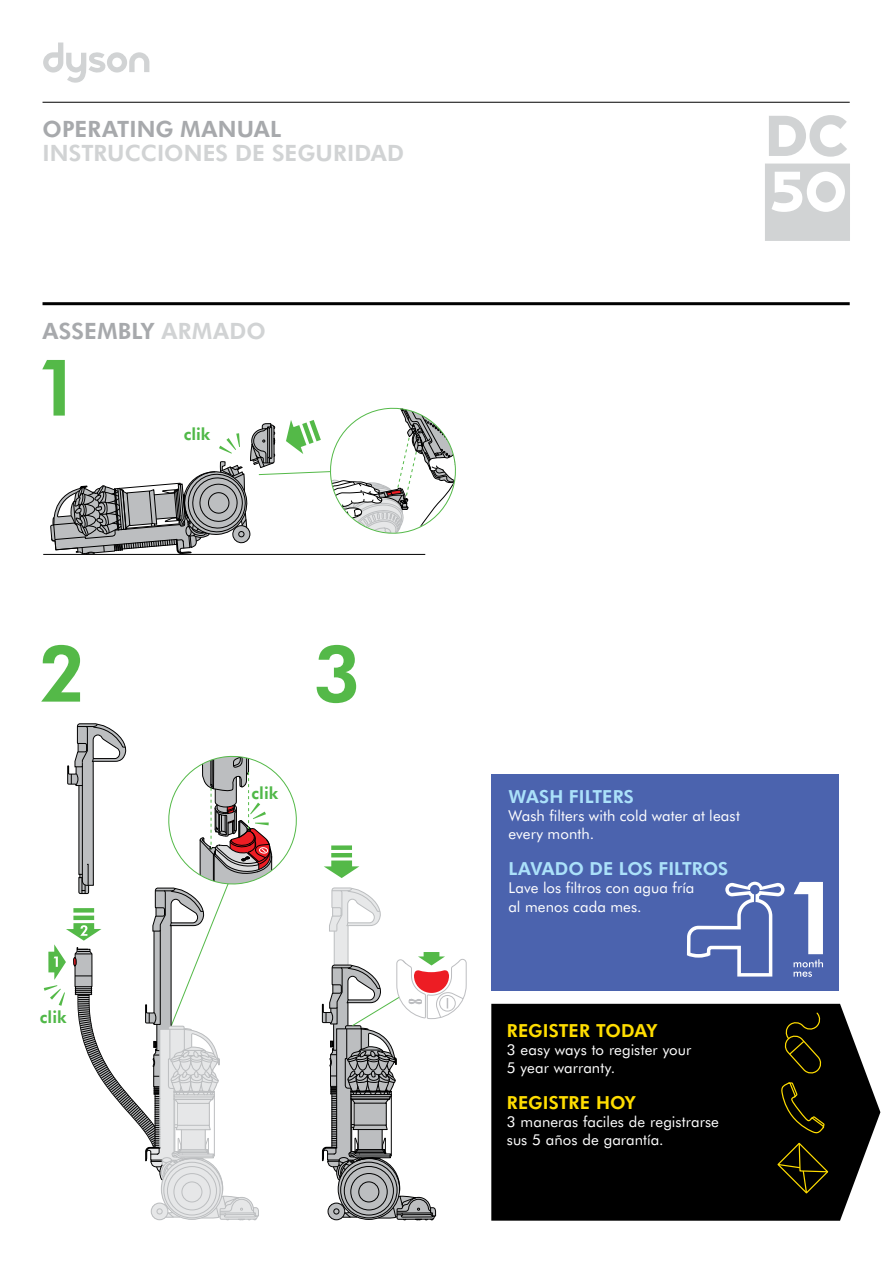
<style>
.page{position:relative;width:893px;height:1263px;background:#fff}
.page>*{position:absolute;margin:0;border:0;box-sizing:border-box;transform-origin:0 0}
.t1{font:800 22.5px "Futura BT";letter-spacing:.01em;color:#a7a9ac}
.t2{font:800 22.5px "Futura BT";letter-spacing:.005em;color:#d1d3d4}
.t3{font:800 18px "Futura BT";letter-spacing:.005em;color:#abe1fa}
.t4{font:800 18px "Futura BT";letter-spacing:.005em;color:#fd0}
.t5{font:800 16.8px "Futura BT";color:#50b848}
.t6{font:15px/18px "Futura BT";letter-spacing:.005em;color:#fff}
.s1{color:#d1d3d4}
</style>
<div class="page">
<svg style="left:769px;top:115px;width:78px;height:42px"></svg>
<svg style="left:765px;top:164px;width:85px;height:77px"></svg>
<svg style="left:43px;top:43px;width:106px;height:40px"></svg>
<hr style="left:43px;top:302px;width:807px;height:3px;background:#000">
<hr style="left:43px;top:102px;width:807px;height:1px;background:#000">
<svg style="left:324px;top:860px;width:35px;height:18px"></svg>
<hr style="left:331px;top:853px;width:21px;height:4px;background:#54b948">
<div style="left:331px;top:845px;width:21px;height:5px;background:#54b948"></div>
<svg style="left:322px;top:887px;width:145px;height:334px"></svg>
<svg style="left:41px;top:645px;width:39px;height:57px"></svg>
<svg style="left:317px;top:645px;width:39px;height:58px"></svg>
<svg style="left:42px;top:360px;width:414px;height:195px"></svg>
<svg style="left:44px;top:723px;width:253px;height:498px"></svg>
<div style="left:491px;top:774px;width:348px;height:217px;background:#4b63ae"></div>
<div style="left:491px;top:1004px;width:389px;height:217px;background:#000"></div>
<svg style="left:776px;top:1143px;width:53px;height:51px;background:#1a1700"></svg>
<svg style="left:780px;top:1011px;width:46px;height:123px;background:#131100"></svg>
<svg style="left:794px;top:882px;width:29px;height:95px"></svg>
<svg style="left:687px;top:882px;width:97px;height:94px"></svg>
<h1 class="t1" style="left:43px;top:113px;width:240px">OPERATING MANUAL</h1>
<h1 class="t2" style="left:43px;top:137px;width:363px">INSTRUCCIONES DE SEGURIDAD</h1>
<h1 class="t1" style="left:43px;top:315px;width:225px">ASSEMBLY <span class="s1">ARMADO</span></h1>
<p class="t5" style="left:184px;top:422px;width:28px">clik</p>
<p class="t5" style="left:40px;top:1005px;width:28px">clik</p>
<p class="t5" style="left:252px;top:782px;width:28px">clik</p>
<p class="t3" style="left:508px;top:785px;width:127px">WASH FILTERS</p>
<p class="t6" style="left:508px;top:807px;width:233px">Wash filters with cold water at least every month.</p>
<p class="t3" style="left:508px;top:857px;width:221px">LAVADO DE LOS FILTROS</p>
<p class="t6" style="left:508px;top:879px;width:188px">Lave los filtros con agua fría al menos cada mes.</p>
<p class="t4" style="left:507px;top:1019px;width:152px">REGISTER TODAY</p>
<p class="t6" style="left:507px;top:1040px;width:186px">3 easy ways to register your<br>5 year warranty.</p>
<p class="t4" style="left:507px;top:1091px;width:130px">REGISTRE HOY</p>
<p class="t6" style="left:507px;top:1112px;width:214px">3 maneras faciles de registrarse sus 5 años de garantía.</p>
</div>
